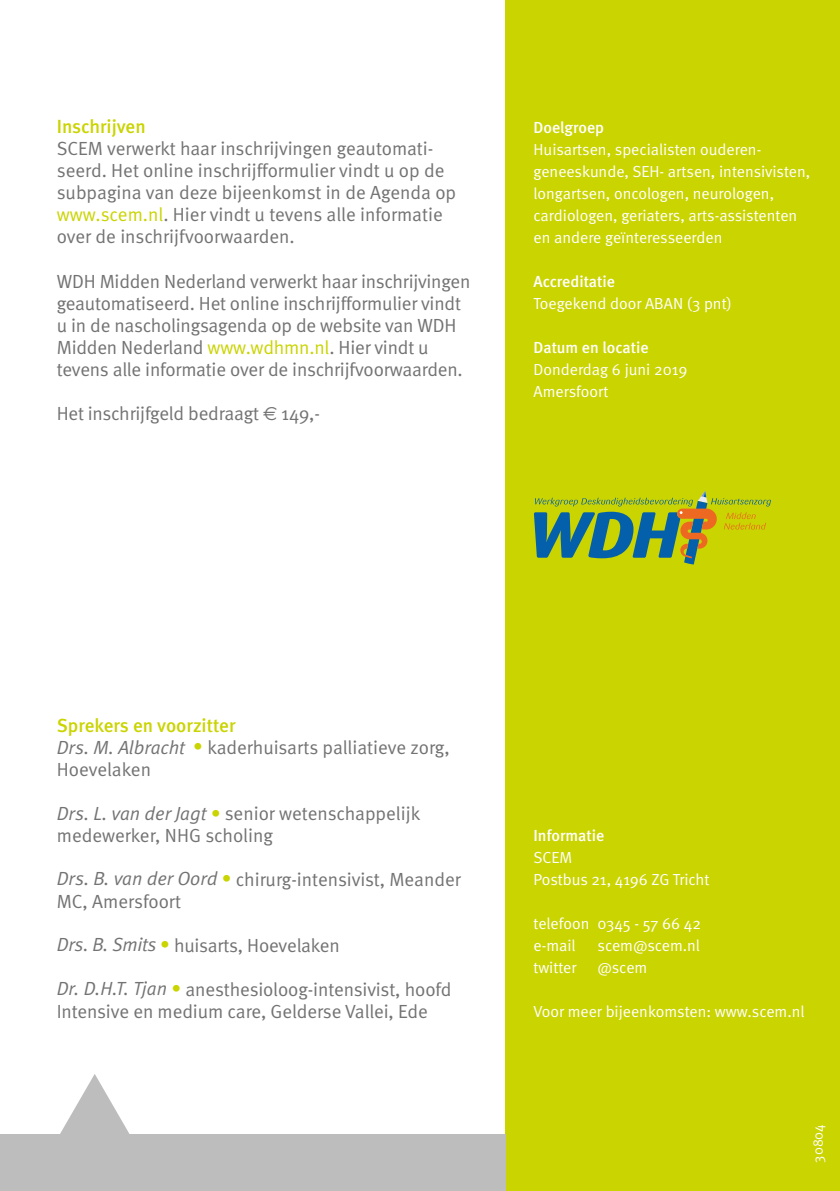
<style>
.page{position:relative;width:840px;height:1191px;background:#fff}
.page>*{position:absolute;margin:0;border:0;box-sizing:border-box;transform-origin:0 0}
.t1{font:19px/22px "Meta Normal";letter-spacing:-.01em;color:#747373}
.t2{font:500 19px "Meta";color:#cad400}
.t3{font:19px "Meta Medium LF";letter-spacing:-.005em;color:#cad400}
.t4{font:16px/22px "Meta Normal";color:#fff}
.t5{font:500 16px "Meta";color:#fff}
.t6{font:14px "Meta Normal";color:#fff}
.s1{color:#cad400}
.s2{font-family:"Euro Sans"}
.s3{font-style:italic}
.s4{font-style:italic;color:#cad400}
</style>
<div class="page">
<div style="left:505px;top:0;width:334px;height:1191px;background:#cad400"></div>
<div style="left:0;top:1134px;width:505px;height:57px;background:#bebdbd"></div>
<svg style="left:60px;top:1074px;width:70px;height:60px"></svg>
<svg style="left:534px;top:491px;width:236px;height:73px"></svg>
<p class="t3" style="left:57px;top:116px;width:90px">Inschrijven</p>
<p class="t1" style="left:57px;top:138px;width:401px">SCEM verwerkt haar inschrijvingen geautomati&shy;seerd. Het online inschrijfformulier vindt u op de subpagina van deze bijeenkomst in de Agenda op <span class="s1">www.scem.nl</span>. Hier vindt u tevens alle informatie over de inschrijfvoorwaarden.</p>
<p class="t1" style="left:57px;top:270px;width:415px">WDH Midden Nederland verwerkt haar inschrijvingen geautomatiseerd. Het online inschrijfformulier vindt u in de nascholingsagenda op de website van WDH Midden Nederland <span class="s1">www.wdhmn.nl</span>. Hier vindt u tevens alle informatie over de inschrijfvoorwaarden.</p>
<p class="t1" style="left:57px;top:402px;width:264px">Het inschrijfgeld bedraagt <span class="s2">€</span> 149,-</p>
<p class="t5" style="left:533px;top:118px;width:72px">Doelgroep</p>
<p class="t4" style="left:533px;top:138px;width:278px">Huisartsen, specialisten ouderen&shy;geneeskunde, SEH- artsen, intensivisten, longartsen, oncologen, neurologen, cardiologen, geriaters, arts-assistenten en andere geïnteresseerden</p>
<p class="t5" style="left:533px;top:272px;width:83px">Accreditatie</p>
<p class="t4" style="left:533px;top:292px;width:200px">Toegekend door ABAN (3 pnt)</p>
<p class="t5" style="left:533px;top:338px;width:116px">Datum en locatie</p>
<p class="t4" style="left:533px;top:358px;width:155px">Donderdag 6 juni 2019<br>Amersfoort</p>
<p class="t2" style="left:57px;top:714px;width:180px">Sprekers en voorzitter</p>
<p class="t1" style="left:57px;top:736px;width:394px"><span class="s3">Drs. M. Albracht</span> <span class="s1">•</span> kaderhuisarts palliatieve zorg,<br>Hoevelaken</p>
<p class="t1" style="left:57px;top:802px;width:365px"><span class="s3">Drs. L. van der Jagt</span> <span class="s4">•</span> senior wetenschappelijk medewerker, NHG scholing</p>
<p class="t1" style="left:57px;top:868px;width:405px"><span class="s3">Drs. B. van der Oord</span> <span class="s1">•</span> chirurg-intensivist, Meander<br>MC, Amersfoort</p>
<p class="t1" style="left:57px;top:934px;width:284px"><span class="s3">Drs. B. Smits</span> <span class="s1">•</span> huisarts, Hoevelaken</p>
<p class="t1" style="left:57px;top:978px;width:396px"><span class="s3">Dr. D.H.T. Tjan</span> <span class="s1">•</span> anesthesioloog-intensivist, hoofd<br>Intensive en medium care, Gelderse Vallei, Ede</p>
<p class="t5" style="left:533px;top:826px;width:72px">Informatie</p>
<p class="t4" style="left:533px;top:846px;width:177px">SCEM<br>Postbus 21, 4196 ZG Tricht</p>
<p class="t4" style="left:533px;top:912px;width:169px">telefoon 0345 - 57 66 42 e-mail</p>
<p class="t4" style="left:597px;top:934px;width:104px">scem@scem.nl</p>
<p class="t4" style="left:533px;top:956px;width:44px">twitter</p>
<p class="t4" style="left:597px;top:956px;width:51px">@scem</p>
<p class="t4" style="left:533px;top:1000px;width:272px">Voor meer bijeenkomsten: www.scem.nl</p>
<p class="t6" style="left:809px;top:1162px;width:40px;rotate:-90deg">30804</p>
</div>
